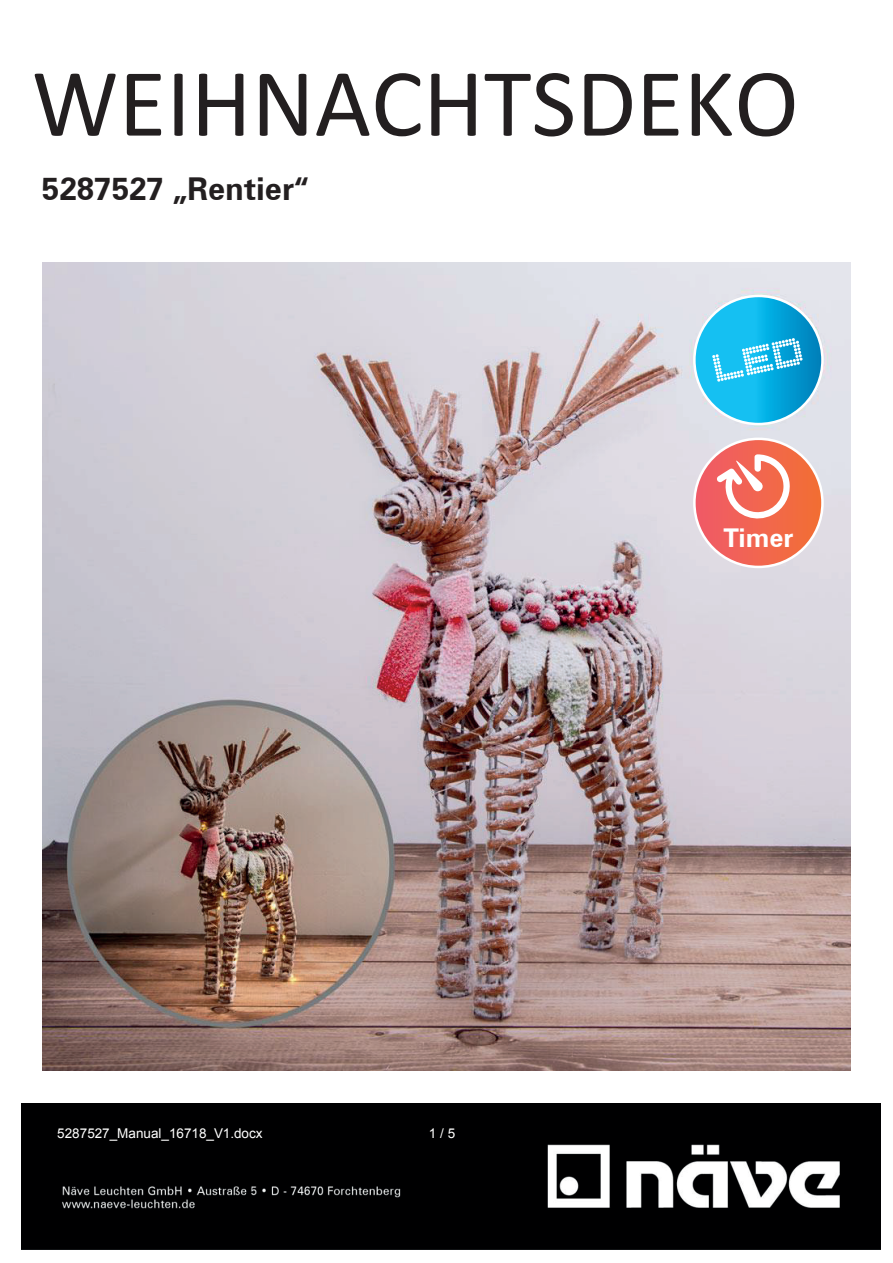
<style>
.page{position:relative;width:893px;height:1263px;background:#fff}
.page>*{position:absolute;margin:0;border:0;box-sizing:border-box;transform-origin:0 0}
.t1{font:97.5px "Calibri";color:#231f20}
.t2{font:700 31.5px "Zurich BT";color:#231f20}
.t3{font:700 30px "Zurich BT";color:#231f20}
.t4{font:700 25.8px "Zurich BT";color:#fff}
.t5{font:13.5px "Arial";letter-spacing:.005em;color:#fff}
</style>
<div class="page">
<img style="left:21px;top:1103px;width:859px;height:147px">
<img style="left:42px;top:263px;width:808px;height:808px">
<svg style="left:694px;top:439px;width:128px;height:128px;background:#f16c54"></svg>
<div style="left:693px;top:438px;width:131px;height:130px;border:3px solid #fff;border-radius:50%"></div>
<svg style="left:716px;top:454px;width:74px;height:69px"></svg>
<svg style="left:694px;top:296px;width:128px;height:128px;background:#14b1e4"></svg>
<div style="left:693px;top:295px;width:131px;height:130px;border:3px solid #fff;border-radius:50%"></div>
<svg style="left:712px;top:338px;width:91px;height:44px;background:#41c2eb"></svg>
<h1 class="t1" style="left:32px;top:36px;width:769px">WEIHNACHTSDEKO</h1>
<h2 class="t2" style="left:42px;top:170px;width:268px">5287527 „Rentier“</h2>
<h3 class="t3" style="left:42px;top:171px;width:118px">5287527</h3>
<p class="t5" style="left:57px;top:1124px;width:207px">5287527_Manual_16718_V1.docx</p>
<p class="t5" style="left:429px;top:1124px;width:28px">1 / 5</p>
<h3 class="t4" style="left:723px;top:522px;width:72px">Timer</h3>
</div>
